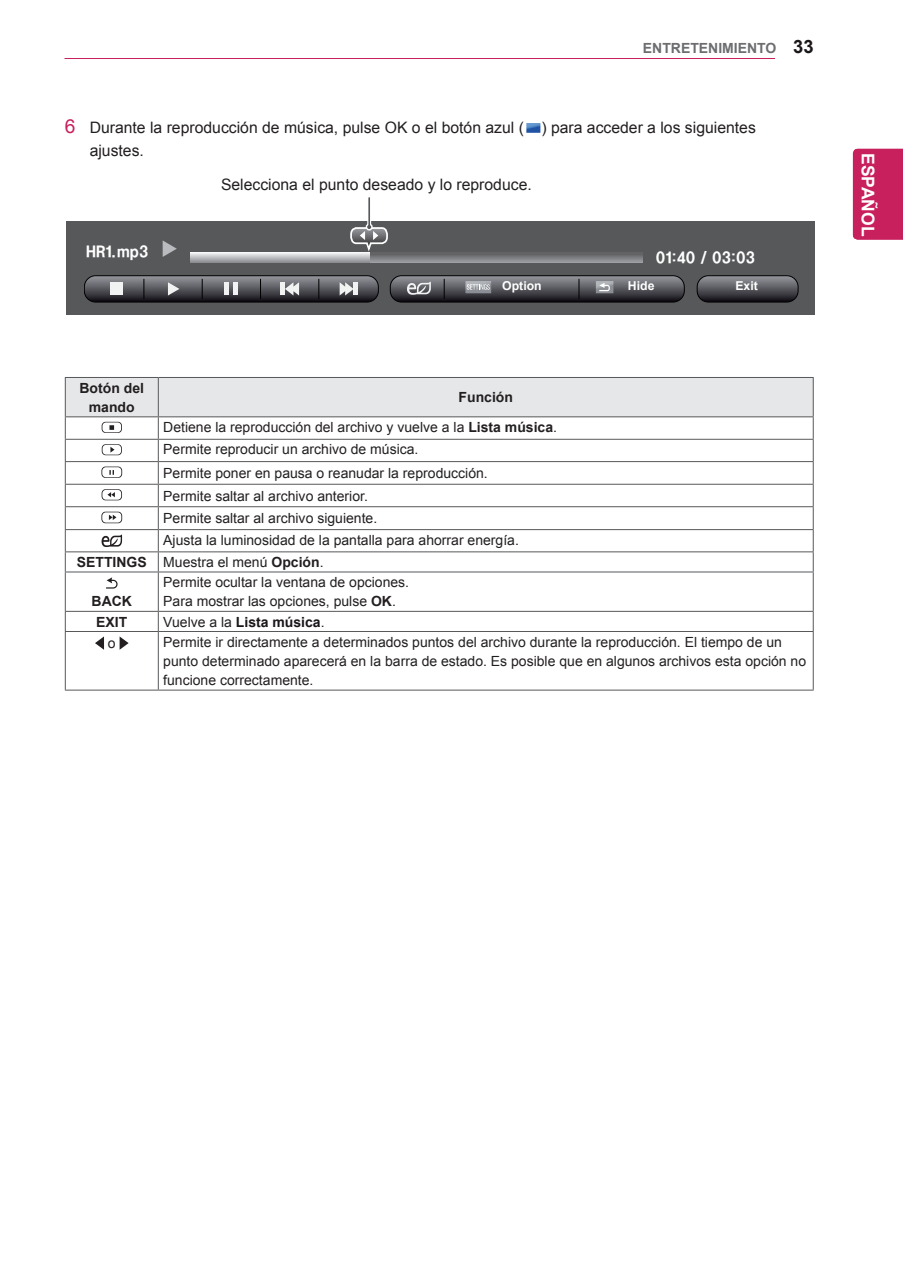
<style>
.page{position:relative;width:903px;height:1275px;background:#fff}
.page>*{position:absolute;margin:0;border:0;box-sizing:border-box;transform-origin:0 0}
.t1{font:700 21px "Arial";color:#fff}
.t2{font:700 18.38px "Arial";color:#1a161a}
.t3{font:700 17.5px "Arial";color:#fff}
._1-Body{font:15.75px/22.8px "Arial";color:#231f20}
.Body{font:15.75px "Arial";color:#231f20}
.OSD_help_5pt{font:15.75px "YDI Cstre M";color:#fff}
.Body-2{font:14px/19.2px "Arial";color:#231f20}
.Body-3{font:700 14px "Arial";color:#231f20}
.Body-4{font:700 14px "Arial";color:#1a161a}
.t4{font:700 14px "Arial";color:#6c6d70}
.OSD_help_5pt-2{font:700 12.25px "Arial";color:#fff}
.s1{font-size:19.25px;color:#c8205d}
.s2{font-weight:700}
.s3{font-weight:400;color:#231f20}
</style>
<div class="page">
<hr style="left:64px;top:58px;width:711px;height:1px;background:#c8205d">
<div style="left:853px;top:149px;width:50px;height:91px;background:#c8205d"></div>
<svg style="left:526px;top:123px;width:14px;height:10px"></svg>
<hr style="left:65px;top:571px;width:93px;height:1px;background:#57585a">
<hr style="left:65px;top:572px;width:1px;height:39px;background:#57585a">
<hr style="left:158px;top:571px;width:656px;height:1px;background:#57585a">
<hr style="left:158px;top:572px;width:1px;height:39px;background:#57585a">
<hr style="left:813px;top:572px;width:1px;height:39px;background:#57585a">
<hr style="left:65px;top:611px;width:93px;height:1px;background:#57585a">
<svg style="left:65px;top:612px;width:1px;height:19px"></svg>
<hr style="left:158px;top:611px;width:656px;height:1px;background:#57585a">
<svg style="left:158px;top:612px;width:1px;height:19px"></svg>
<svg style="left:813px;top:612px;width:1px;height:19px"></svg>
<hr style="left:65px;top:631px;width:93px;height:1px;background:#57585a">
<hr style="left:65px;top:632px;width:1px;height:58px;background:#57585a">
<hr style="left:158px;top:631px;width:656px;height:1px;background:#57585a">
<hr style="left:158px;top:632px;width:1px;height:58px;background:#57585a">
<hr style="left:813px;top:632px;width:1px;height:58px;background:#57585a">
<hr style="left:65px;top:690px;width:93px;height:1px;background:#57585a">
<hr style="left:158px;top:690px;width:656px;height:1px;background:#57585a">
<svg style="left:65px;top:377px;width:749px;height:194px"></svg>
<svg style="left:106px;top:577px;width:12px;height:12px"></svg>
<svg style="left:95px;top:636px;width:9px;height:14px"></svg>
<svg style="left:120px;top:637px;width:9px;height:13px"></svg>
<div style="left:66px;top:221px;width:748px;height:94px;background:#57585a"></div>
<svg style="left:697px;top:276px;width:101px;height:26px"></svg>
<div style="left:697px;top:276px;width:101px;height:26px;border:1px solid #000;border-radius:11px"></div>
<svg style="left:84px;top:276px;width:295px;height:26px"></svg>
<svg style="left:390px;top:276px;width:295px;height:26px"></svg>
<svg style="left:369px;top:252px;width:273px;height:10px"></svg>
<svg style="left:190px;top:252px;width:179px;height:10px;background:#c4c5c7"></svg>
<svg style="left:163px;top:240px;width:14px;height:17px"></svg>
<hr style="left:367px;top:200px;width:4px;height:26px;background:#fff">
<div style="left:366px;top:224px;width:7px;height:6px;border:3px solid #fff;border-radius:50%"></div>
<hr style="left:368px;top:198px;width:2px;height:28px;background:#57585a">
<svg style="left:349px;top:225px;width:40px;height:29px"></svg>
<p class="t4" style="left:643px;top:39px;width:135px">ENTRETENIMIENTO</p>
<h2 class="t2" style="left:793px;top:34px;width:22px">33</h2>
<p class="_1-Body" style="left:90px;top:116px;width:668px;text-indent:-25px"><span class="s1">6</span> Durante la reproducción de música, pulse OK o el botón azul ( ) para acceder a los siguientes ajustes.</p>
<p class="OSD_help_5pt" style="left:86px;top:243px;width:63px">HR1.mp3</p>
<p class="Body" style="left:221px;top:174px;width:312px">Selecciona el punto deseado y lo reproduce.</p>
<p class="OSD_help_5pt" style="left:656px;top:249px;width:101px">01:40 / 03:03</p>
<p class="OSD_help_5pt-2" style="left:502px;top:278px;width:41px">Option</p>
<p class="OSD_help_5pt-2" style="left:628px;top:278px;width:28px">Hide</p>
<p class="OSD_help_5pt-2" style="left:735px;top:278px;width:24px">Exit</p>
<p class="Body-3" style="left:80px;top:378px;width:66px">Botón del</p>
<p class="Body-3" style="left:89px;top:398px;width:47px">mando</p>
<p class="Body-3" style="left:458px;top:388px;width:56px">Función</p>
<p class="Body-2" style="left:163px;top:418px;width:395px">Detiene la reproducción del archivo y vuelve a la <span class="s2">Lista música</span>.</p>
<p class="Body-2" style="left:163px;top:440px;width:257px">Permite reproducir un archivo de música.</p>
<p class="Body-2" style="left:163px;top:464px;width:326px">Permite poner en pausa o reanudar la reproducción.</p>
<p class="Body-2" style="left:163px;top:486px;width:206px">Permite saltar al archivo anterior.</p>
<p class="Body-2" style="left:163px;top:509px;width:215px">Permite saltar al archivo siguiente.</p>
<p class="Body-2" style="left:163px;top:530px;width:357px">Ajusta la luminosidad de la pantalla para ahorrar energía.</p>
<p class="Body-3" style="left:77px;top:553px;width:72px">SETTINGS</p>
<p class="Body-2" style="left:163px;top:553px;width:162px">Muestra el menú <span class="s2">Opción</span>.</p>
<p class="Body-3" style="left:92px;top:592px;width:42px">BACK</p>
<p class="Body-2" style="left:163px;top:573px;width:247px">Permite ocultar la ventana de opciones.</p>
<p class="Body-2" style="left:163px;top:592px;width:234px">Para mostrar las opciones, pulse <span class="s2">OK</span>.</p>
<p class="Body-3" style="left:96px;top:612px;width:33px">EXIT</p>
<p class="Body-4" style="left:163px;top:612px;width:163px"><span class="s3">Vuelve a la</span> Lista música<span class="s3">.</span></p>
<p class="Body-2" style="left:108px;top:634px;width:9px">o</p>
<p class="Body-2" style="left:163px;top:632px;width:644px">Permite ir directamente a determinados puntos del archivo durante la reproducción. El tiempo de un punto determinado aparecerá en la barra de estado. Es posible que en algunos archivos esta opción no funcione correctamente.</p>
<p class="t3" style="left:879px;top:153px;width:85px;rotate:90deg">ESPAÑOL</p>
<h1 class="t1" style="left:884px;top:172px;width:47px;rotate:90deg">ENG</h1>
</div>
